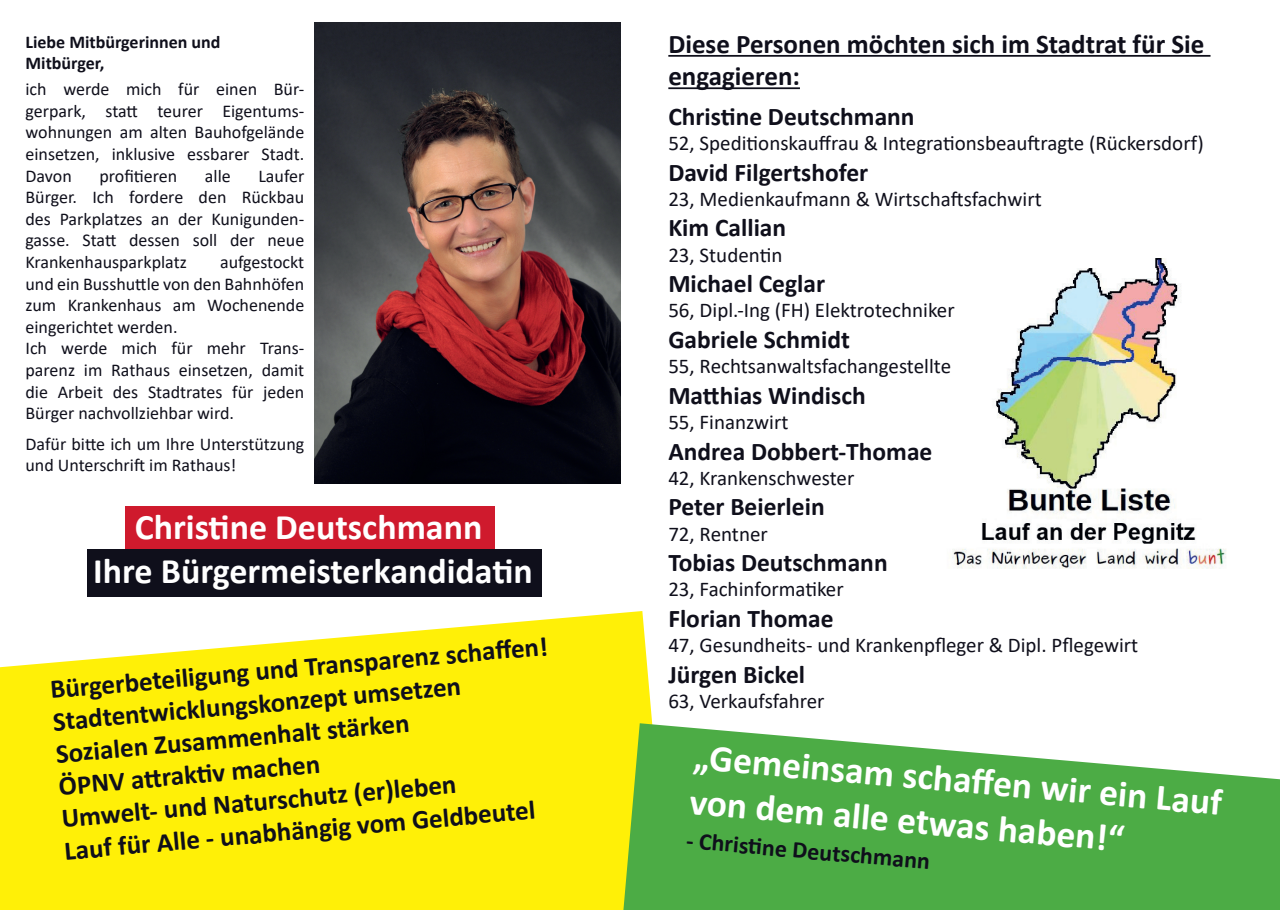
<style>
.page{position:relative;width:1280px;height:910px;background:#fff}
.page>*{position:absolute;margin:0;border:0;box-sizing:border-box;transform-origin:0 0}
.t1{font:700 37.5px/45px "Calibri";color:#fff}
.t2{font:700 36px "Calibri";color:#fff}
.t3{font:700 27px/32.4px "Calibri";color:#0f0f1b}
.t4{font:700 25.5px "Calibri";color:#0f0f1b}
.t5{font:700 24px "Calibri";color:#0f0f1b}
.t6{font:21px "Calibri";color:#0f0f1b}
.t7{font:18px/21.6px "Calibri";color:#0f0f1b;text-align:justify}
.t8{font:700 18px "Calibri";color:#0f0f1b}
</style>
<div class="page">
<img style="left:314px;top:22px;width:306px;height:461px">
<svg style="left:0;top:611px;width:653px;height:299px;background:#fff11f"></svg>
<img style="left:952px;top:258px;width:274px;height:311px">
<hr style="left:668px;top:55px;width:542px;height:2px;background:#0f0f1b">
<hr style="left:668px;top:87px;width:132px;height:2px;background:#0f0f1b">
<svg style="left:617px;top:723px;width:663px;height:187px;background:#6ab95e"></svg>
<div style="left:125px;top:506px;width:370px;height:49px;background:#cf1a2d"></div>
<div style="left:88px;top:549px;width:454px;height:48px;background:#0f0f1b"></div>
<p class="t8" style="left:26px;top:29px;width:197px">Liebe Mitbürgerinnen und</p>
<p class="t8" style="left:26px;top:50px;width:81px">Mitbürger,</p>
<p class="t7" style="left:26px;top:78px;width:280px">ich werde mich für einen Bür&shy;gerpark, statt teurer Eigentums&shy;wohnungen am alten Bauhofgelände einsetzen, inklusive essbarer Stadt.<br>Davon</p>
<p class="t7" style="left:26px;top:164px;width:280px;text-indent:233px">Laufer Bürger. Ich fordere den Rückbau des Parkplatzes an der Kunigunden&shy;gasse. Statt dessen soll der neue Krankenhausparkplatz</p>
<p class="t7" style="left:99px;top:164px;width:79px">profitieren</p>
<p class="t7" style="left:205px;top:164px;width:27px">alle</p>
<p class="t7" style="left:26px;top:251px;width:280px;text-indent:195px">aufgestockt und ein Busshuttle von den Bahnhöfen zum Krankenhaus am Wochenende eingerichtet werden.</p>
<p class="t7" style="left:26px;top:337px;width:280px">Ich werde mich für mehr Trans&shy;parenz im Rathaus einsetzen, damit die Arbeit des Stadtrates für jeden Bürger nachvollziehbar wird.</p>
<p class="t7" style="left:26px;top:433px;width:280px">Dafür bitte ich um Ihre Unterstützung und Unterschrift im Rathaus!</p>
<p class="t2" style="left:135px;top:502px;width:349px">Christine Deutschmann</p>
<p class="t2" style="left:93px;top:546px;width:441px">Ihre Bürgermeisterkandidatin</p>
<p class="t3" style="left:49px;top:673px;width:501px;rotate:-5deg">Bürgerbeteiligung und Transparenz schaff en!</p>
<p class="t3" style="left:52px;top:705px;width:411px;rotate:-5deg">Stadtentwicklungskonzept umsetzen</p>
<p class="t3" style="left:55px;top:737px;width:356px;rotate:-5deg">Sozialen Zusammenhalt stärken</p>
<p class="t3" style="left:57px;top:770px;width:264px;rotate:-5deg">ÖPNV att rakti v machen</p>
<p class="t3" style="left:60px;top:802px;width:398px;rotate:-5deg">Umwelt- und Naturschutz (er)leben</p>
<p class="t3" style="left:63px;top:834px;width:474px;rotate:-5deg">Lauf für Alle - unabhängig vom Geldbeutel</p>
<p class="t3" style="left:668px;top:27px;width:537px">Diese Personen möchten sich im Stadtrat für Sie engagieren:</p>
<p class="t4" style="left:668px;top:98px;width:248px">Christine Deutschmann</p>
<p class="t6" style="left:668px;top:128px;width:537px">52, Speditionskauffrau &amp; Integrationsbeauftragte (Rückersdorf)</p>
<p class="t4" style="left:668px;top:154px;width:201px">David Filgertshofer</p>
<p class="t6" style="left:668px;top:184px;width:375px">23, Medienkaufmann &amp; Wirtschaftsfachwirt</p>
<p class="t4" style="left:668px;top:210px;width:119px">Kim Callian</p>
<p class="t6" style="left:668px;top:240px;width:116px">23, Studentin</p>
<p class="t4" style="left:668px;top:266px;width:158px">Michael Ceglar</p>
<p class="t6" style="left:668px;top:296px;width:288px">56, Dipl.-Ing (FH) Elektrotechniker</p>
<p class="t4" style="left:668px;top:321px;width:183px">Gabriele Schmidt</p>
<p class="t6" style="left:668px;top:352px;width:284px">55, Rechtsanwaltsfachangestellte</p>
<p class="t4" style="left:668px;top:377px;width:199px">Matthias Windisch</p>
<p class="t6" style="left:668px;top:407px;width:122px">55, Finanzwirt</p>
<p class="t4" style="left:668px;top:433px;width:266px">Andrea Dobbert-Thomae</p>
<p class="t6" style="left:668px;top:463px;width:187px">42, Krankenschwester</p>
<p class="t4" style="left:668px;top:489px;width:158px">Peter Beierlein</p>
<p class="t6" style="left:668px;top:519px;width:101px">72, Rentner</p>
<p class="t4" style="left:668px;top:545px;width:221px">Tobias Deutschmann</p>
<p class="t6" style="left:668px;top:575px;width:177px">23, Fachinformatiker</p>
<p class="t4" style="left:668px;top:600px;width:167px">Florian Thomae</p>
<p class="t6" style="left:668px;top:631px;width:471px">47, Gesundheits- und Krankenpfleger &amp; Dipl. Pflegewirt</p>
<p class="t4" style="left:668px;top:656px;width:138px">Jürgen Bickel</p>
<p class="t6" style="left:668px;top:686px;width:158px">63, Verkaufsfahrer</p>
<p class="t1" style="left:696px;top:733px;width:532px;rotate:5deg">„Gemeinsam schaff en wir ein Lauf von dem alle etwas haben!“</p>
<p class="t5" style="left:688px;top:823px;width:246px;rotate:5deg">- Christi ne Deutschmann</p>
</div>
